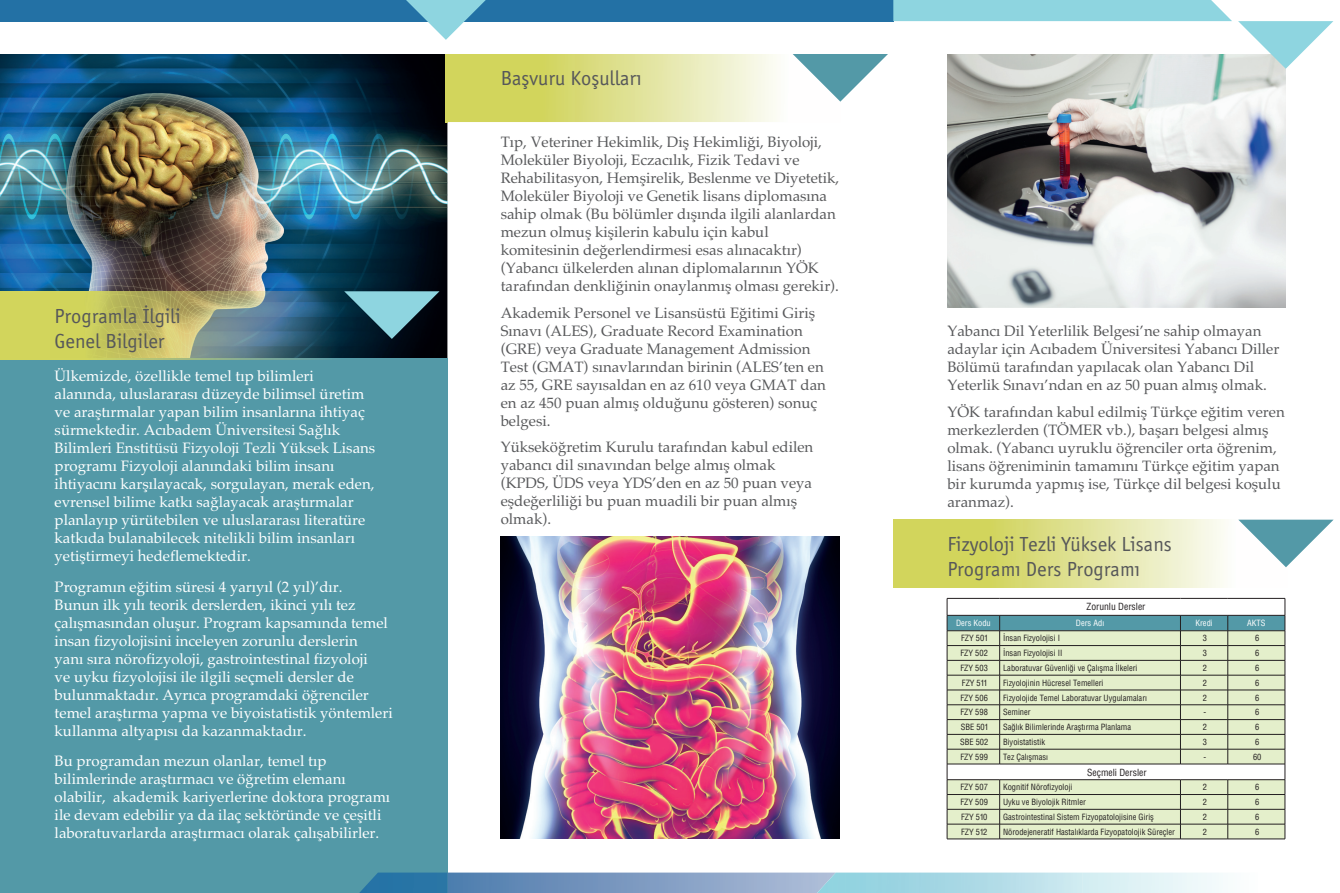
<style>
.page{position:relative;width:1340px;height:893px;background:#fff}
.page>*{position:absolute;margin:0;border:0;box-sizing:border-box;transform-origin:0 0}
.t1{font:21px/25.2px "Officina Sans";color:#57585a}
.t2{font:15px/18px "Palatino";color:#57585a}
.t3{font:15px/18px "Palatino";color:#fff}
.t4{font:9.6px "Helvetica Condensed";color:#231f20}
.t5{font:8.4px "Helvetica Condensed";color:#231f20}
.t6{font:8.4px "Helvetica Condensed";color:#fff}
</style>
<div class="page">
<img style="left:947px;top:54px;width:338px;height:254px">
<img style="left:501px;top:536px;width:338px;height:303px">
<img style="left:0;top:54px;width:447px;height:304px">
<div style="left:0;top:358px;width:447px;height:535px;background:#5399a7"></div>
<img style="left:0;top:291px;width:393px;height:67px">
<svg style="left:0;top:358px;width:327px;height:1px"></svg>
<svg style="left:893px;top:520px;width:332px;height:68px;background:#dfe192"></svg>
<div style="left:0;top:0;width:893px;height:21px;background:#2371a5"></div>
<svg style="left:359px;top:872px;width:864px;height:21px;background:#8bacca"></svg>
<img style="left:817px;top:872px;width:265px;height:21px">
<svg style="left:406px;top:0;width:80px;height:40px"></svg>
<svg style="left:344px;top:291px;width:95px;height:48px;background:#46737f"></svg>
<svg style="left:446px;top:54px;width:442px;height:68px"></svg>
<svg style="left:1238px;top:520px;width:95px;height:47px"></svg>
<div style="left:893px;top:0;width:339px;height:21px;background:#8ed5e0"></div>
<svg style="left:1238px;top:21px;width:95px;height:48px"></svg>
<hr style="left:947px;top:839px;width:52px;height:1px;background:#231f20">
<hr style="left:999px;top:839px;width:181px;height:1px;background:#231f20">
<hr style="left:1180px;top:839px;width:47px;height:1px;background:#231f20">
<hr style="left:1227px;top:839px;width:57px;height:1px;background:#231f20">
<svg style="left:946px;top:598px;width:339px;height:241px;background:#d0dcc2"></svg>
<hr style="left:947px;top:630px;width:52px;height:1px;background:#231f20">
<hr style="left:999px;top:630px;width:181px;height:1px;background:#231f20">
<hr style="left:1180px;top:630px;width:47px;height:1px;background:#231f20">
<hr style="left:1227px;top:630px;width:57px;height:1px;background:#231f20">
<h1 class="t1" style="left:55px;top:303px;width:128px">Programla İlgili<br>Genel Bilgiler</h1>
<p class="t3" style="left:55px;top:367px;width:322px">Ülkemizde, özellikle temel tıp bilimleri alanında, uluslararası düzeyde bilimsel üretim ve araştırmalar yapan bilim insanlarına ihtiyaç sürmektedir. Acıbadem Üniversitesi Sağlık Bilimleri Enstitüsü Fizyoloji Tezli Yüksek Lisans programı Fizyoloji alanındaki bilim insanı ihtiyacını karşılayacak, sorgulayan, merak eden, evrensel bilime katkı sağlayacak araştırmalar planlayıp yürütebilen ve uluslararası literatüre katkıda bulanabilecek nitelikli bilim insanları yetiştirmeyi hedeflemektedir.</p>
<p class="t3" style="left:55px;top:578px;width:339px">Programın eğitim süresi 4 yarıyıl (2 yıl)’dır.<br>Bunun ilk yılı teorik derslerden, ikinci yılı tez çalışmasından oluşur. Program kapsamında temel insan fizyolojisini inceleyen zorunlu derslerin<br>yanı sıra nörofizyoloji, gastrointestinal fizyoloji<br>ve uyku fizyolojisi ile ilgili seçmeli dersler de bulunmaktadır. Ayrıca programdaki öğrenciler temel araştırma yapma ve biyoistatistik yöntemleri kullanma altyapısı da kazanmaktadır.</p>
<p class="t3" style="left:55px;top:753px;width:337px">Bu programdan mezun olanlar, temel tıp bilimlerinde araştırmacı ve öğretim elemanı olabilir, akademik kariyerlerine doktora programı ile devam edebilir ya da ilaç sektöründe ve çeşitli laboratuvarlarda araştırmacı olarak çalışabilirler.</p>
<h1 class="t1" style="left:500px;top:66px;width:142px">Başvuru Koşulları</h1>
<p class="t2" style="left:500px;top:133px;width:340px">Tıp, Veteriner Hekimlik, Diş Hekimliği, Biyoloji, Moleküler Biyoloji, Eczacılık, Fizik Tedavi ve Rehabilitasyon, Hemşirelik, Beslenme ve Diyetetik, Moleküler Biyoloji ve Genetik lisans diplomasına sahip olmak (Bu bölümler dışında ilgili alanlardan mezun olmuş kişilerin kabulu için kabul komitesinin değerlendirmesi esas alınacaktır) (Yabancı ülkelerden alınan diplomalarının YÖK tarafından denkliğinin onaylanmış olması gerekir).</p>
<p class="t2" style="left:500px;top:304px;width:327px">Akademik Personel ve Lisansüstü Eğitimi Giriş Sınavı (ALES), Graduate Record Examination (GRE) veya Graduate Management Admission Test (GMAT) sınavlarından birinin (ALES’ten en az 55, GRE sayısaldan en az 610 veya GMAT dan en az 450 puan almış olduğunu gösteren) sonuç belgesi.</p>
<p class="t2" style="left:500px;top:438px;width:314px">Yükseköğretim Kurulu tarafından kabul edilen yabancı dil sınavından belge almış olmak (KPDS, ÜDS veya YDS’den en az 50 puan veya eşdeğerliliği bu puan muadili bir puan almış olmak).</p>
<p class="t2" style="left:947px;top:322px;width:333px">Yabancı Dil Yeterlilik Belgesi’ne sahip olmayan adaylar için Acıbadem Üniversitesi Yabancı Diller Bölümü tarafından yapılacak olan Yabancı Dil Yeterlik Sınavı’ndan en az 50 puan almış olmak.</p>
<p class="t2" style="left:947px;top:403px;width:339px">YÖK tarafından kabul edilmiş Türkçe eğitim veren merkezlerden (TÖMER vb.), başarı belgesi almış olmak. (Yabancı uyruklu öğrenciler orta öğrenim, lisans öğreniminin tamamını Türkçe eğitim yapan bir kurumda yapmış ise, Türkçe dil belgesi koşulu aranmaz).</p>
<h1 class="t1" style="left:947px;top:532px;width:226px">Fizyoloji Tezli Yüksek Lisans<br>Programı Ders Programı</h1>
<p class="t4" style="left:1086px;top:601px;width:60px">Zorunlu Dersler</p>
<p class="t6" style="left:956px;top:618px;width:36px">Ders Kodu</p>
<p class="t6" style="left:1075px;top:618px;width:30px">Ders Adı</p>
<p class="t6" style="left:1195px;top:618px;width:19px">Kredi</p>
<p class="t6" style="left:1247px;top:618px;width:20px">AKTS</p>
<p class="t5" style="left:961px;top:633px;width:27px">FZY 501</p>
<p class="t5" style="left:1003px;top:633px;width:58px">İnsan Fizyolojisi I</p>
<p class="t5" style="left:1202px;top:633px;width:6px">3</p>
<p class="t5" style="left:1255px;top:633px;width:6px">6</p>
<p class="t5" style="left:960px;top:648px;width:29px">FZY 502</p>
<p class="t5" style="left:1003px;top:648px;width:61px">İnsan Fizyolojisi II</p>
<p class="t5" style="left:1202px;top:648px;width:6px">3</p>
<p class="t5" style="left:1255px;top:648px;width:6px">6</p>
<p class="t5" style="left:960px;top:663px;width:29px">FZY 503</p>
<p class="t5" style="left:1003px;top:663px;width:136px">Laboratuvar Güvenliği ve Çalışma İlkeleri</p>
<p class="t5" style="left:1202px;top:663px;width:6px">2</p>
<p class="t5" style="left:1255px;top:663px;width:6px">6</p>
<p class="t5" style="left:961px;top:678px;width:26px">FZY 511</p>
<p class="t5" style="left:1003px;top:678px;width:102px">Fizyolojinin Hücresel Temelleri</p>
<p class="t5" style="left:1202px;top:678px;width:6px">2</p>
<p class="t5" style="left:1255px;top:678px;width:6px">6</p>
<p class="t5" style="left:960px;top:692px;width:29px">FZY 506</p>
<p class="t5" style="left:1003px;top:692px;width:145px">Fizyolojide Temel Laboratuvar Uygulamaları</p>
<p class="t5" style="left:1202px;top:692px;width:6px">2</p>
<p class="t5" style="left:1255px;top:692px;width:6px">6</p>
<p class="t5" style="left:960px;top:707px;width:29px">FZY 598</p>
<p class="t5" style="left:1003px;top:707px;width:29px">Seminer</p>
<p class="t5" style="left:1203px;top:707px;width:4px">-</p>
<p class="t5" style="left:1255px;top:707px;width:6px">6</p>
<p class="t5" style="left:960px;top:722px;width:28px">SBE 501</p>
<p class="t5" style="left:1003px;top:722px;width:130px">Sağlık Bilimlerinde Araştırma Planlama</p>
<p class="t5" style="left:1202px;top:722px;width:6px">2</p>
<p class="t5" style="left:1255px;top:722px;width:6px">6</p>
<p class="t5" style="left:960px;top:737px;width:30px">SBE 502</p>
<p class="t5" style="left:1003px;top:737px;width:43px">Biyoistatistik</p>
<p class="t5" style="left:1202px;top:737px;width:6px">3</p>
<p class="t5" style="left:1255px;top:737px;width:6px">6</p>
<p class="t5" style="left:960px;top:752px;width:29px">FZY 599</p>
<p class="t5" style="left:1003px;top:752px;width:47px">Tez Çalışması</p>
<p class="t5" style="left:1203px;top:752px;width:4px">-</p>
<p class="t5" style="left:1252px;top:752px;width:10px">60</p>
<p class="t4" style="left:1087px;top:766px;width:61px">Seçmeli Dersler</p>
<p class="t5" style="left:960px;top:782px;width:29px">FZY 507</p>
<p class="t5" style="left:1003px;top:782px;width:71px">Kognitif Nörofizyoloji</p>
<p class="t5" style="left:1202px;top:782px;width:6px">2</p>
<p class="t5" style="left:1255px;top:782px;width:6px">6</p>
<p class="t5" style="left:960px;top:797px;width:29px">FZY 509</p>
<p class="t5" style="left:1003px;top:797px;width:84px">Uyku ve Biyolojik Ritmler</p>
<p class="t5" style="left:1202px;top:797px;width:6px">2</p>
<p class="t5" style="left:1255px;top:797px;width:6px">6</p>
<p class="t5" style="left:961px;top:812px;width:27px">FZY 510</p>
<p class="t5" style="left:1003px;top:812px;width:152px">Gastrointestinal Sistem Fizyopatolojisine Giriş</p>
<p class="t5" style="left:1202px;top:812px;width:6px">2</p>
<p class="t5" style="left:1255px;top:812px;width:6px">6</p>
<p class="t5" style="left:961px;top:826px;width:27px">FZY 512</p>
<p class="t5" style="left:1003px;top:826px;width:173px">Nörodejeneratif Hastalıklarda Fizyopatolojik Süreçler</p>
<p class="t5" style="left:1202px;top:826px;width:6px">2</p>
<p class="t5" style="left:1255px;top:826px;width:6px">6</p>
</div>
